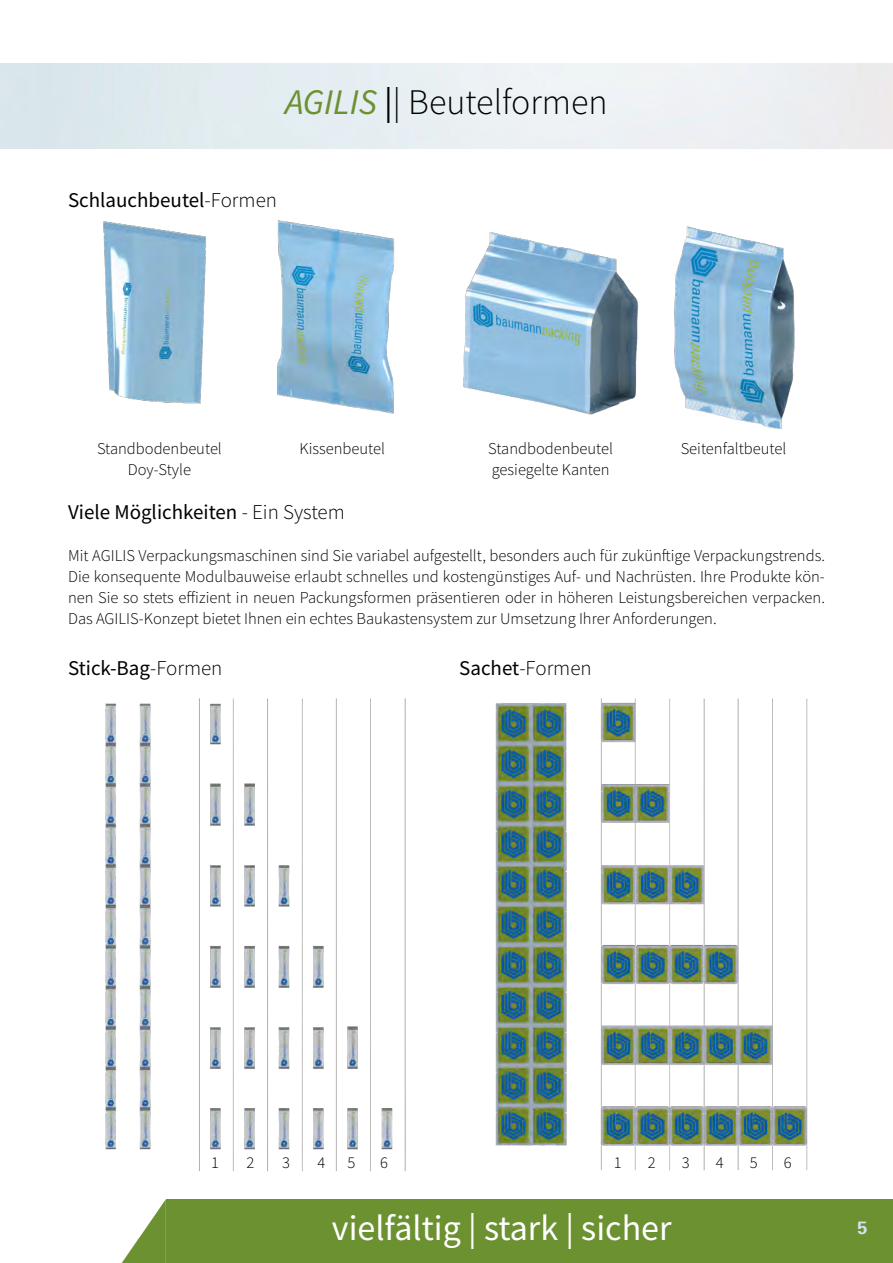
<style>
.page{position:relative;width:893px;height:1263px;background:#fff}
.page>*{position:absolute;margin:0;border:0;box-sizing:border-box;transform-origin:0 0}
.t1{font:36px "Source Sans Pro";color:#fff}
.t2{font:300 36px "Source Sans Pro";color:#000}
.t3{font:21px "Source Sans Pro";color:#000}
.t4{font:300 21px "Source Sans Pro";color:#000}
.t5{font:700 18px "Univers 65";color:#d7e1f4}
.t6{font:300 16.5px/21px "Source Sans Pro";color:#000;text-align:justify}
.s1{font-weight:400;font-style:italic;color:#6c9131}
.s2{font-weight:400}
.s3{font-weight:300}
</style>
<div class="page">
<div style="left:166px;top:1199px;width:727px;height:64px;background:#6c9131"></div>
<svg style="left:121px;top:1199px;width:45px;height:64px"></svg>
<img style="left:105px;top:698px;width:703px;height:474px">
<img style="left:103px;top:221px;width:103px;height:183px">
<div style="left:410px;top:1153px;width:35px;height:21px;background:#fff"></div>
<div style="left:208px;top:1156px;width:14px;height:16px;background:#fff"></div>
<svg style="left:209px;top:1155px;width:12px;height:1px"></svg>
<div style="left:244px;top:1156px;width:14px;height:16px;background:#fff"></div>
<svg style="left:241px;top:1154px;width:16px;height:17px"></svg>
<div style="left:279px;top:1156px;width:14px;height:16px;background:#fff"></div>
<svg style="left:279px;top:1154px;width:13px;height:2px"></svg>
<div style="left:315px;top:1156px;width:14px;height:16px;background:#fff"></div>
<svg style="left:315px;top:1148px;width:13px;height:8px"></svg>
<div style="left:345px;top:1156px;width:14px;height:16px;background:#fff"></div>
<svg style="left:344px;top:1155px;width:14px;height:16px"></svg>
<div style="left:378px;top:1156px;width:14px;height:16px;background:#fff"></div>
<svg style="left:378px;top:1154px;width:13px;height:2px"></svg>
<div style="left:611px;top:1156px;width:14px;height:16px;background:#fff"></div>
<svg style="left:612px;top:1155px;width:12px;height:1px"></svg>
<div style="left:645px;top:1156px;width:14px;height:16px;background:#fff"></div>
<svg style="left:642px;top:1154px;width:16px;height:17px"></svg>
<div style="left:679px;top:1156px;width:14px;height:16px;background:#fff"></div>
<svg style="left:678px;top:1154px;width:14px;height:17px"></svg>
<div style="left:713px;top:1156px;width:14px;height:16px;background:#fff"></div>
<svg style="left:713px;top:1148px;width:13px;height:8px"></svg>
<div style="left:747px;top:1156px;width:14px;height:16px;background:#fff"></div>
<svg style="left:746px;top:1155px;width:14px;height:16px"></svg>
<div style="left:781px;top:1156px;width:14px;height:16px;background:#fff"></div>
<svg style="left:782px;top:1154px;width:13px;height:2px"></svg>
<img style="left:277px;top:220px;width:118px;height:194px">
<img style="left:463px;top:231px;width:175px;height:184px">
<img style="left:674px;top:226px;width:121px;height:204px">
<h1 class="t2" style="left:285px;top:80px;width:324px"><span class="s1">AGILIS</span> <span class="s2">|</span>| Beutelformen</h1>
<p class="t3" style="left:68px;top:187px;width:210px">Schlauchbeutel<span class="s3">-Formen</span></p>
<p class="t6" style="left:97px;top:438px;width:126px;text-align:center">Standbodenbeutel<br>Doy-Style</p>
<p class="t6" style="left:299px;top:438px;width:87px">Kissenbeutel</p>
<p class="t6" style="left:681px;top:438px;width:107px">Seitenfaltbeutel</p>
<p class="t6" style="left:488px;top:438px;width:126px">Standbodenbeutel gesiegelte Kanten</p>
<p class="t3" style="left:68px;top:498px;width:278px">Viele Möglichkeiten <span class="s3">- Ein System</span></p>
<p class="t6" style="left:68px;top:545px;width:758px">Mit AGILIS Verpackungsmaschinen sind Sie variabel aufgestellt, besonders auch für zukünftige Verpackungstrends.<br>Die konsequente Modulbauweise erlaubt schnelles und kostengünstiges Auf- und Nachrüsten. Ihre Produkte kön&shy;nen Sie so stets effizient in neuen Packungsformen präsentieren oder in höheren Leistungsbereichen verpacken.<br>Das AGILIS-Konzept bietet Ihnen ein echtes Baukastensystem zur Umsetzung Ihrer Anforderungen.</p>
<p class="t3" style="left:68px;top:654px;width:156px">Stick-Bag<span class="s3">-Formen</span></p>
<p class="t4" style="left:459px;top:655px;width:134px"><span class="s2">Sachet</span>-Formen</p>
<p class="t6" style="left:211px;top:1152px;width:9px">1</p>
<p class="t6" style="left:247px;top:1152px;width:9px">2</p>
<p class="t6" style="left:282px;top:1152px;width:9px">3</p>
<p class="t6" style="left:318px;top:1152px;width:9px">4</p>
<p class="t6" style="left:348px;top:1152px;width:9px">5</p>
<p class="t6" style="left:380px;top:1152px;width:9px">6</p>
<p class="t6" style="left:614px;top:1152px;width:9px">1</p>
<p class="t6" style="left:648px;top:1152px;width:9px">2</p>
<p class="t6" style="left:682px;top:1152px;width:9px">3</p>
<p class="t6" style="left:716px;top:1152px;width:9px">4</p>
<p class="t6" style="left:750px;top:1152px;width:9px">5</p>
<p class="t6" style="left:784px;top:1152px;width:9px">6</p>
<h1 class="t1" style="left:332px;top:1205px;width:341px">vielfältig | stark | sicher</h1>
<p class="t5" style="left:857px;top:1216px;width:12px">5</p>
</div>
